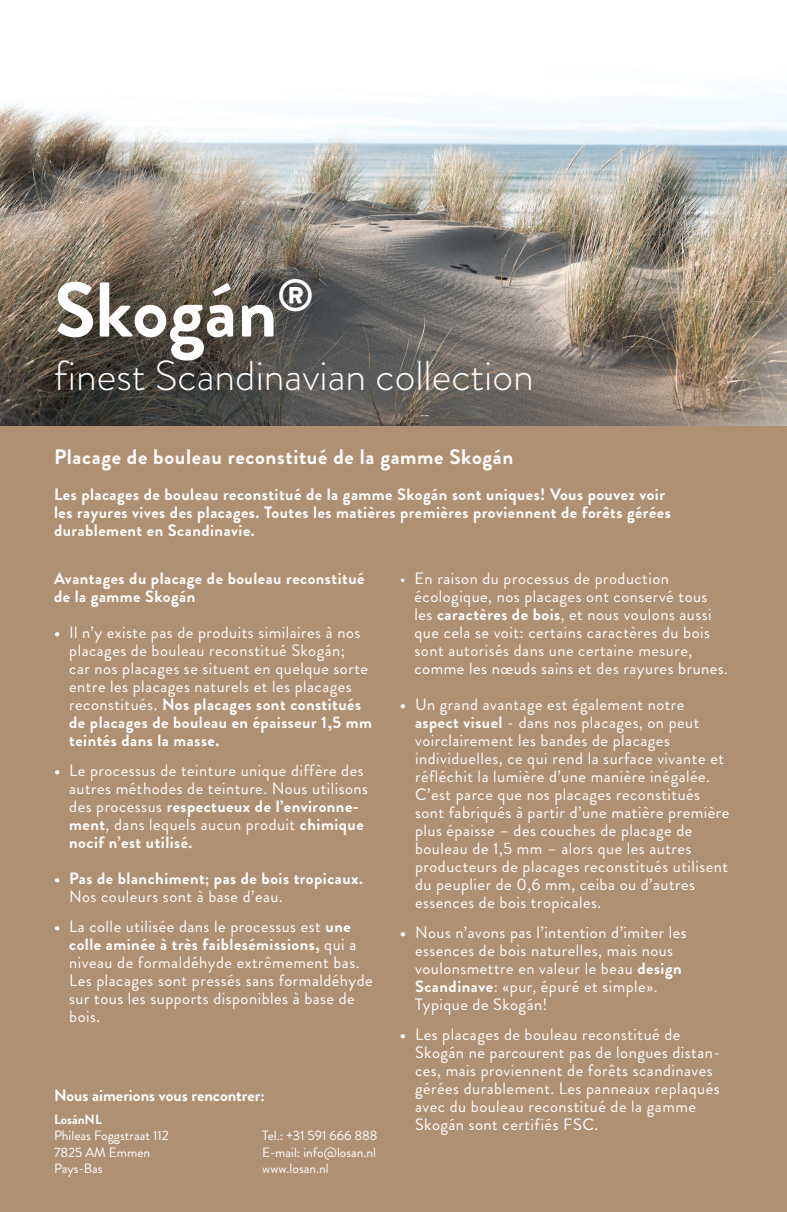
<style>
.page{position:relative;width:787px;height:1212px;background:#b09072}
.page>*{position:absolute;margin:0;border:0;box-sizing:border-box;transform-origin:0 0}
.t1{font:700 77.4px "Brandon Grotesque";color:#fff}
.t2{font:300 41.85px "Brandon Grotesque";color:#fff}
.t3{font:700 21px "Brandon Grotesque";letter-spacing:.03em;color:#fff}
.t4{font:16.5px/18px "Brandon Grotesque";letter-spacing:.03em;color:#fff}
.t5{font:700 16.5px/18px "Brandon Grotesque";letter-spacing:.03em;color:#fff}
.t6{font:700 16.5px "Brandon Grotesque";color:#fff}
.t7{font:13.5px/16.5px "Brandon Grotesque";color:#fff}
.t8{font:700 13.5px "Brandon Grotesque";color:#fff}
.s1{font-weight:700}
</style>
<div class="page">
<img style="left:0;top:0;width:787px;height:425px">
<h1 class="t1" style="left:54px;top:256px;width:261px">Skogán<sup>®</sup></h1>
<h2 class="t2" style="left:54px;top:347px;width:481px">finest Scandinavian collection</h2>
<p class="t3" style="left:54px;top:442px;width:461px">Placage de bouleau reconstitué de la gamme Skogán</p>
<p class="t5" style="left:54px;top:486px;width:618px">Les placages de bouleau reconstitué de la gamme Skogán sont uniques! Vous pouvez voir les rayures vives des placages. Toutes les matières premières proviennent de forêts gérées durablement en Scandinavie.</p>
<p class="t5" style="left:54px;top:569px;width:312px">Avantages du placage de bouleau reconstitué de la gamme Skogán</p>
<p class="t4" style="left:69px;top:623px;width:304px;text-indent:-15px"><span class="s1">•</span> Il n’y existe pas de produits similaires à nos placages de bouleau reconstitué Skogán;<br>car nos placages se situent en quelque sorte entre les placages naturels et les placages reconstitués. <span class="s1">Nos placages sont constitués de placages de bouleau en épaisseur 1,5 mm teintés dans la masse.</span></p>
<p class="t4" style="left:69px;top:761px;width:300px;text-indent:-15px"><span class="s1">•</span> Le processus de teinture unique diffère des autres méthodes de teinture. Nous utilisons des processus <span class="s1">respectueux de l’environne&shy;ment</span>, dans lequels aucun produit <span class="s1">chimique nocif n’est utilisé.</span></p>
<p class="t5" style="left:54px;top:869px;width:310px">• Pas de blanchiment; pas de bois tropicaux.</p>
<p class="t4" style="left:69px;top:887px;width:215px">Nos couleurs sont à base d’eau.</p>
<p class="t4" style="left:69px;top:917px;width:305px;text-indent:-15px"><span class="s1">•</span> La colle utilisée dans le processus est <span class="s1">une colle aminée à très faiblesémissions,</span> qui a niveau de formaldéhyde extrêmement bas.<br>Les placages sont pressés sans formaldéhyde sur tous les supports disponibles à base de bois.</p>
<p class="t6" style="left:54px;top:1084px;width:212px">Nous aimerions vous rencontrer:</p>
<p class="t8" style="left:54px;top:1109px;width:49px">LosánNL</p>
<p class="t7" style="left:54px;top:1127px;width:116px">Phileas Foggstraat 112<br>7825 AM Emmen<br>Pays-Bas</p>
<p class="t7" style="left:262px;top:1127px;width:117px;text-align:justify">Tel.: +31 591 666 888<br>E-mail: info@losan.nl www.losan.nl</p>
<p class="t4" style="left:414px;top:569px;width:315px;text-indent:-15px">• En raison du processus de production écologique, nos placages ont conservé tous les <span class="s1">caractères de bois</span>, et nous voulons aussi que cela se voit: certains caractères du bois sont autorisés dans une certaine mesure, comme les nœuds sains et des rayures brunes.</p>
<p class="t4" style="left:415px;top:695px;width:316px;text-indent:-15px"><span class="s1">•</span> Un grand avantage est également notre <span class="s1">aspect visuel</span> - dans nos placages, on peut voirclairement les bandes de placages individuelles, ce qui rend la surface vivante et réfléchit la lumière d’une manière inégalée.<br>C’est parce que nos placages reconstitués sont fabriqués à partir d’une matière première plus épaisse – des couches de placage de bouleau de 1,5 mm – alors que les autres producteurs de placages reconstitués utilisent du peuplier de 0,6 mm, ceiba ou d’autres essences de bois tropicales.</p>
<p class="t4" style="left:415px;top:923px;width:273px;text-indent:-15px"><span class="s1">•</span> Nous n’avons pas l’intention d’imiter les essences de bois naturelles, mais nous voulonsmettre en valeur le beau <span class="s1">design Scandinave</span>: «pur, épuré et simple».<br>Typique de Skogán!</p>
<p class="t4" style="left:415px;top:1025px;width:307px;text-indent:-15px"><span class="s1">•</span> Les placages de bouleau reconstitué de Skogán ne parcourent pas de longues distan&shy;ces, mais proviennent de forêts scandinaves gérées durablement. Les panneaux replaqués avec du bouleau reconstitué de la gamme Skogán sont certifiés FSC.</p>
</div>
